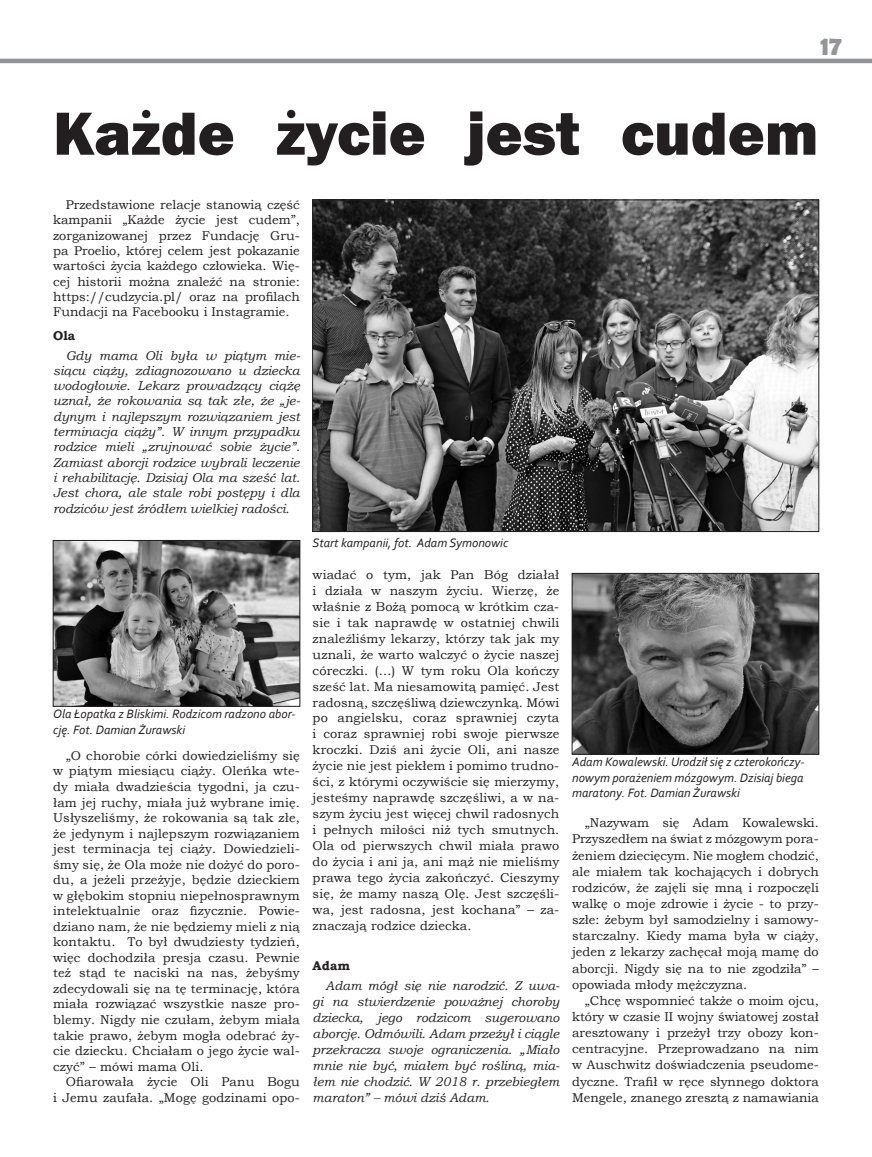
<style>
.page{position:relative;width:872px;height:1157px;background:#fff}
.page>*{position:absolute;margin:0;border:0;box-sizing:border-box;transform-origin:0 0}
.t1{font:800 63px "Franklin Gothic";color:#231f20}
.t2{font:700 27px "Berlin Sans FB Demi";color:#939598}
.t3{font:12.75px/15.9px "Bookman Old Style";letter-spacing:.01em;color:#231f20;text-align:justify}
.t4{font:italic 12.75px/15.3px "Bookman Old Style";color:#231f20;text-align:justify}
.t5{font:italic 12.75px/15.3px "Corbel";color:#231f20}
.t6{font:700 12.75px "Bookman Old Style";color:#231f20}
</style>
<div class="page">
<hr style="left:0;top:59px;width:872px;height:4px;background:#939598">
<img style="left:574px;top:575px;width:243px;height:177px">
<div style="left:572px;top:573px;width:247px;height:181px;border:1px solid #231f20"></div>
<img style="left:55px;top:542px;width:243px;height:162px">
<div style="left:53px;top:540px;width:247px;height:166px;border:1px solid #231f20"></div>
<img style="left:314px;top:202px;width:503px;height:328px">
<h2 class="t2" style="left:820px;top:30px;width:23px">17</h2>
<h1 class="t1" style="left:53px;top:93px;width:767px">Każde życie jest cudem</h1>
<p class="t3" style="left:53px;top:197px;width:248px;line-height:15.3px;text-indent:13px">Przedstawione relacje stanowią część kampanii „Każde życie jest cudem”, zorganizowanej przez Fundację Gru&shy;pa Proelio, której celem jest pokazanie wartości życia każdego człowieka. Wię&shy;cej historii można znaleźć na stronie: https://cudzycia.pl/ oraz na profilach Fundacji na Facebooku i Instagramie.</p>
<p class="t6" style="left:53px;top:326px;width:23px">Ola</p>
<p class="t4" style="left:53px;top:347px;width:249px;text-indent:13px">Gdy mama Oli była w piątym mie&shy;siącu ciąży, zdiagnozowano u dziecka wodogłowie. Lekarz prowadzący ciążę uznał, że rokowania są tak złe, że „je&shy;dynym i najlepszym rozwiązaniem jest terminacja ciąży”. W innym przypadku rodzice mieli „zrujnować sobie życie”.<br>Zamiast aborcji rodzice wybrali leczenie i rehabilitację. Dzisiaj Ola ma sześć lat.<br>Jest chora, ale stale robi postępy i dla rodziców jest źródłem wielkiej radości.</p>
<p class="t5" style="left:53px;top:706px;width:244px">Ola Łopatka z Bliskimi. Rodzicom radzono abor&shy;cję. Fot. Damian Żurawski</p>
<p class="t3" style="left:53px;top:748px;width:248px;text-indent:13px">„O chorobie córki dowiedzieliśmy się w piątym miesiącu ciąży. Oleńka wte&shy;dy miała dwadzieścia tygodni, ja czu&shy;łam jej ruchy, miała już wybrane imię.<br>Usłyszeliśmy, że rokowania są tak złe, że jedynym i najlepszym rozwiązaniem jest terminacja tej ciąży. Dowiedzieli&shy;śmy się, że Ola może nie dożyć do poro&shy;du, a jeżeli przeżyje, będzie dzieckiem w głębokim stopniu niepełnosprawnym intelektualnie oraz fizycznie. Powie&shy;dziano nam, że nie będziemy mieli z nią kontaktu. To był dwudziesty tydzień, więc dochodziła presja czasu. Pewnie też stąd te naciski na nas, żebyśmy zdecydowali się na tę terminację, która miała rozwiązać wszystkie nasze pro&shy;blemy. Nigdy nie czułam, żebym miała takie prawo, żebym mogła odebrać ży&shy;cie dziecku. Chciałam o jego życie wal&shy;czyć” – mówi mama Oli.</p>
<p class="t3" style="left:53px;top:1074px;width:248px;text-align:right">Ofiarowała życie Oli Panu Bogu<br>i Jemu zaufała. „Mogę godzinami opo-</p>
<p class="t5" style="left:313px;top:535px;width:197px">Start kampanii, fot. Adam Symonowic</p>
<p class="t3" style="left:313px;top:567px;width:248px">wiadać o tym, jak Pan Bóg działał i działa w naszym życiu. Wierzę, że właśnie z Bożą pomocą w krótkim cza&shy;sie i tak naprawdę w ostatniej chwili znaleźliśmy lekarzy, którzy tak jak my uznali, że warto walczyć o życie naszej córeczki. (…) W tym roku Ola kończy sześć lat. Ma niesamowitą pamięć. Jest radosną, szczęśliwą dziewczynką. Mówi po angielsku, coraz sprawniej czyta i coraz sprawniej robi swoje pierwsze kroczki. Dziś ani życie Oli, ani nasze życie nie jest piekłem i pomimo trudno&shy;ści, z którymi oczywiście się mierzymy, jesteśmy naprawdę szczęśliwi, a w na&shy;szym życiu jest więcej chwil radosnych i pełnych miłości niż tych smutnych.<br>Ola od pierwszych chwil miała prawo do życia i ani ja, ani mąż nie mieliśmy prawa tego życia zakończyć. Cieszymy się, że mamy naszą Olę. Jest szczęśli&shy;wa, jest radosna, jest kochana” – za&shy;znaczają rodzice dziecka.</p>
<p class="t6" style="left:313px;top:956px;width:39px">Adam</p>
<p class="t4" style="left:313px;top:977px;width:249px;line-height:15.9px;text-indent:13px">Adam mógł się nie narodzić. Z uwa&shy;gi na stwierdzenie poważnej choroby dziecka, jego rodzicom sugerowano aborcję. Odmówili. Adam przeżył i ciągle przekracza swoje ograniczenia. „Miało mnie nie być, miałem być rośliną, mia&shy;łem nie chodzić. W 2018 r. przebiegłem maraton” – mówi dziś Adam.</p>
<p class="t5" style="left:572px;top:754px;width:234px;text-align:justify">Adam Kowalewski. Urodził się z czterokończy&shy;nowym porażeniem mózgowym. Dzisiaj biega maratony. Fot. Damian Żurawski</p>
<p class="t3" style="left:572px;top:815px;width:248px;text-indent:13px">„Nazywam się Adam Kowalewski.<br>Przyszedłem na świat z mózgowym pora&shy;żeniem dziecięcym. Nie mogłem chodzić, ale miałem tak kochających i dobrych rodziców, że zajęli się mną i rozpoczęli walkę o moje zdrowie i życie - to przy&shy;szłe: żebym był samodzielny i samowy&shy;starczalny. Kiedy mama była w ciąży, jeden z lekarzy zachęcał moją mamę do aborcji. Nigdy się na to nie zgodziła” – opowiada młody mężczyzna.</p>
<p class="t3" style="left:572px;top:992px;width:248px;text-indent:13px">„Chcę wspomnieć także o moim ojcu, który w czasie II wojny światowej został aresztowany i przeżył trzy obozy kon&shy;centracyjne. Przeprowadzano na nim w Auschwitz doświadczenia pseudome&shy;dyczne. Trafił w ręce słynnego doktora Mengele, znanego zresztą z namawiania</p>
</div>
